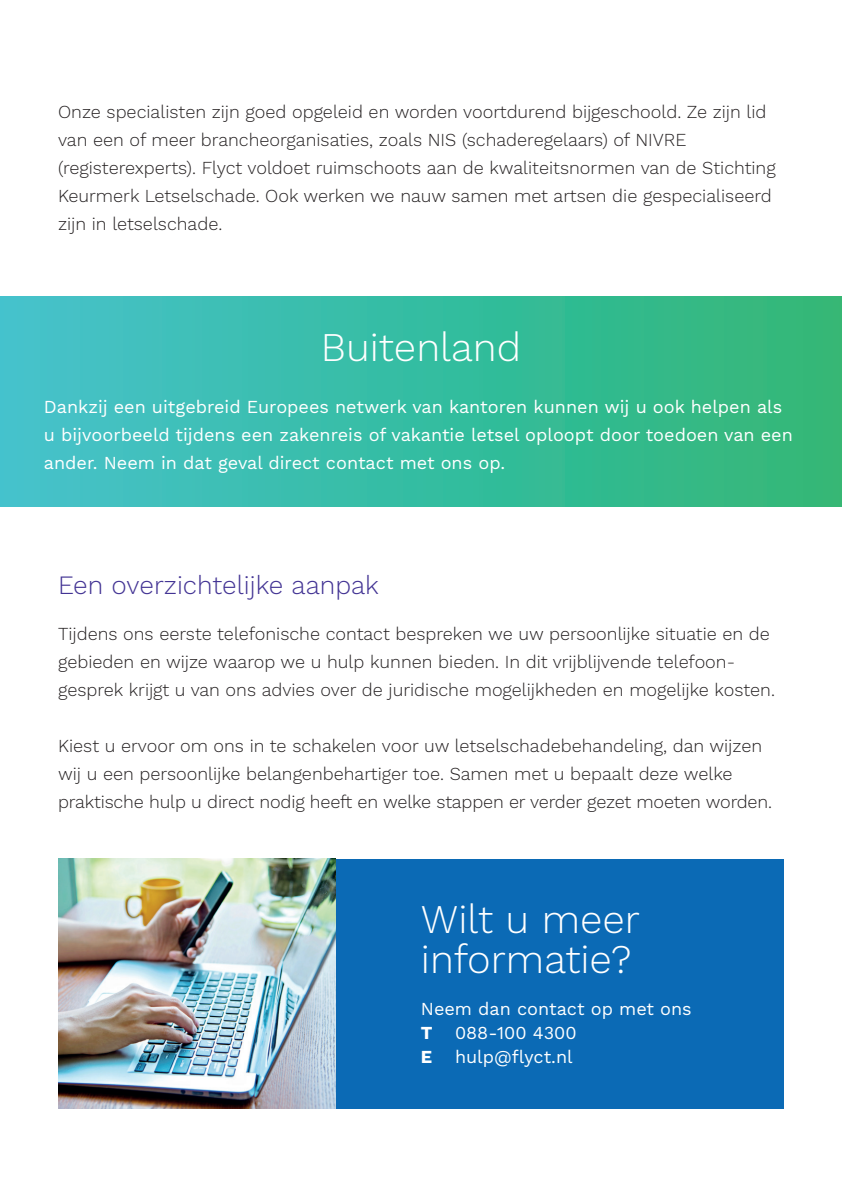
<style>
.page{position:relative;width:842px;height:1191px;background:#fff}
.page>*{position:absolute;margin:0;border:0;box-sizing:border-box;transform-origin:0 0}
.t1{font:300 40px "Work Sans";color:#fff}
.t2{font:300 26px "Work Sans";color:#433494}
.t3{font:300 18px/28px "Work Sans";color:#231f20}
.t4{font:18px/28px "Work Sans";color:#fff}
.t5{font:700 18px "Work Sans";color:#fff}
.s1{font-weight:700}
</style>
<div class="page">
<div style="left:0;top:297px;width:842px;height:210px;background:linear-gradient(to right,#43c2cd,#2fb775)"></div>
<img style="left:58px;top:859px;width:278px;height:249px">
<div style="left:336px;top:859px;width:448px;height:249px;background:#0b6ab5"></div>
<p class="t3" style="left:58px;top:98px;width:710px">Onze specialisten zijn goed opgeleid en worden voortdurend bijgeschoold. Ze zijn lid van een of meer brancheorganisaties, zoals NIS (schaderegelaars) of NIVRE</p>
<p class="t3" style="left:58px;top:154px;width:719px">(registerexperts). Flyct voldoet ruimschoots aan de kwaliteitsnormen van de Stichting<br>Keurmerk Letselschade. Ook werken we nauw samen met artsen die gespecialiseerd zijn in letselschade.</p>
<p class="t1" style="left:321px;top:323px;width:202px">Buitenland</p>
<p class="t4" style="left:44px;top:393px;width:750px">Dankzij een uitgebreid Europees netwerk van kantoren kunnen wij u ook helpen als u bijvoorbeeld tijdens een zakenreis of vakantie letsel oploopt door toedoen van een ander. Neem in dat geval direct contact met ons op.</p>
<p class="t2" style="left:58px;top:570px;width:322px">Een overzichtelijke aanpak</p>
<p class="t3" style="left:58px;top:620px;width:713px">Tijdens ons eerste telefonische contact bespreken we uw persoonlijke situatie en de gebieden en wijze waarop we u hulp kunnen bieden. In dit vrijblijvende telefoon-</p>
<p class="t3" style="left:58px;top:676px;width:718px">gesprek krijgt u van ons advies over de juridische mogelijkheden en mogelijke kosten.</p>
<p class="t3" style="left:58px;top:732px;width:706px">Kiest u ervoor om ons in te schakelen voor uw letselschadebehandeling, dan wijzen wij u een persoonlijke belangenbehartiger toe. Samen met u bepaalt deze welke</p>
<p class="t3" style="left:58px;top:788px;width:715px">praktische hulp u direct nodig heeft en welke stappen er verder gezet moeten worden.</p>
<p class="t1" style="left:421px;top:895px;width:220px">Wilt u meer</p>
<p class="t1" style="left:421px;top:935px;width:212px">informatie?</p>
<p class="t4" style="left:421px;top:995px;width:272px">Neem dan contact op met ons</p>
<p class="t4" style="left:421px;top:1019px;width:157px"><span class="s1">T</span> 088-100 4300</p>
<p class="t5" style="left:421px;top:1046px;width:13px">E</p>
<p class="t4" style="left:455px;top:1043px;width:119px">hulp@flyct.nl</p>
</div>
